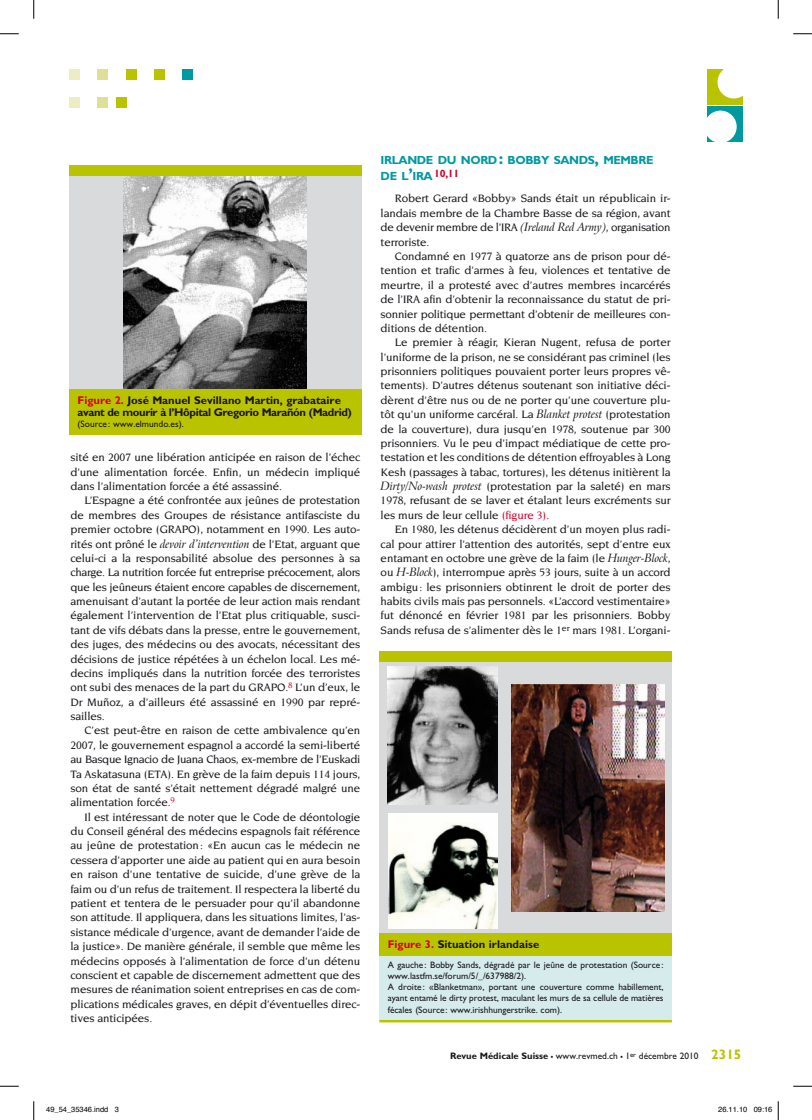
<style>
.page{position:relative;width:812px;height:1120px;background:#fff}
.page>*{position:absolute;margin:0;border:0;box-sizing:border-box;transform-origin:0 0}
.t1{font:700 11.75px/16.2px "Gill Sans";letter-spacing:-.035em;color:#0098a1}
.t2{font:500 11.62px/14.4px "Novarese";letter-spacing:-.01em;color:#1a171c;text-align:justify}
.t3{font:700 11.25px/12.5px "Gill Sans";color:#1a171c}
.t4{font:9.38px/11.2px "Gill Sans";color:#1a171c}
.t5{font:7.5px "Helvetica";color:#000}
.s1{color:#d40028}
.s2{font-family:"Arrus BT";font-weight:400;font-style:italic}
.s3{font-size:16.88px}
.s4{font-weight:700}
.s5{font-weight:700;font-size:13.75px}
.s6{font-weight:700;font-size:13.75px;color:#bac300}
</style>
<div class="page">
<div style="left:183px;top:69px;width:10px;height:11px;background:#0098a1"></div>
<div style="left:154px;top:69px;width:11px;height:11px;background:#bac300"></div>
<div style="left:126px;top:69px;width:10px;height:11px;background:#bac300"></div>
<div style="left:98px;top:69px;width:10px;height:11px;background:#dee096"></div>
<div style="left:69px;top:69px;width:11px;height:11px;background:#ecedc3"></div>
<div style="left:116px;top:98px;width:10px;height:10px;background:#bac300"></div>
<div style="left:98px;top:98px;width:10px;height:10px;background:#dee096"></div>
<div style="left:69px;top:98px;width:11px;height:10px;background:#ecedc3"></div>
<div style="left:707px;top:69px;width:35px;height:36px;background:#bac300"></div>
<div style="left:717px;top:66px;width:33px;height:32px;background:#fff;border-radius:50%"></div>
<div style="left:707px;top:107px;width:35px;height:35px;background:#0098a1"></div>
<div style="left:704px;top:111px;width:32px;height:32px;background:#fff;border-radius:50%"></div>
<div style="left:69px;top:173px;width:292px;height:235px;background:#d9dadb"></div>
<img style="left:124px;top:175px;width:182px;height:214px">
<div style="left:69px;top:389px;width:292px;height:46px;background:#bac300"></div>
<div style="left:69px;top:165px;width:292px;height:10px;background:#bac300"></div>
<div style="left:379px;top:659px;width:293px;height:278px;background:#d9dadb"></div>
<div style="left:379px;top:953px;width:293px;height:68px;background:#d6ecec"></div>
<hr style="left:379px;top:1020px;width:293px;height:2px;background:#bac300">
<img style="left:388px;top:814px;width:110px;height:114px">
<img style="left:511px;top:685px;width:154px;height:227px">
<div style="left:379px;top:933px;width:293px;height:22px;background:#bac300"></div>
<div style="left:379px;top:651px;width:293px;height:11px;background:#bac300"></div>
<img style="left:388px;top:667px;width:110px;height:137px">
<svg style="left:0;top:33px;width:19px;height:2px"></svg>
<svg style="left:793px;top:33px;width:19px;height:2px"></svg>
<svg style="left:0;top:1085px;width:19px;height:2px"></svg>
<svg style="left:793px;top:1085px;width:19px;height:2px"></svg>
<svg style="left:33px;top:0;width:2px;height:19px"></svg>
<svg style="left:33px;top:1101px;width:2px;height:19px"></svg>
<svg style="left:777px;top:0;width:2px;height:19px"></svg>
<svg style="left:777px;top:1101px;width:2px;height:19px"></svg>
<p class="t3" style="left:78px;top:394px;width:276px"><span class="s1">Figure 2.</span> José Manuel Sevillano Martin, grabataire avant de mourir à l’Hôpital Gregorio Marañón (Madrid)</p>
<p class="t4" style="left:78px;top:419px;width:108px">(Source : www.elmundo.es).</p>
<p class="t2" style="left:70px;top:450px;width:291px">sité en 2007 une libération anticipée en raison de l’échec d’une alimentation forcée. Enfin, un médecin impliqué dans l’alimentation forcée a été assassiné.</p>
<p class="t2" style="left:70px;top:493px;width:291px;text-indent:14px">L’Espagne a été confrontée aux jeûnes de protestation de membres des Groupes de résistance antifasciste du premier octobre (GRAPO), notamment en 1990. Les auto&shy;rités ont prôné le <span class="s2">devoir d’intervention</span> de l’Etat, arguant que celui-ci a la responsabilité absolue des personnes à sa charge. La nutrition forcée fut entreprise précocement, alors que les jeûneurs étaient encore capables de discernement, amenuisant d’autant la portée de leur action mais rendant également l’intervention de l’Etat plus critiquable, susci&shy;tant de vifs débats dans la presse, entre le gouvernement, des juges, des médecins ou des avocats, nécessitant des décisions de justice répétées à un échelon local. Les mé&shy;decins impliqués dans la nutrition forcée des terroristes ont subi des menaces de la part du GRAPO.<sup>8</sup> L’un d’eux, le Dr Muñoz, a d’ailleurs été assassiné en 1990 par repré&shy;sailles.</p>
<p class="t2" style="left:70px;top:723px;width:291px;text-indent:14px">C’est peut-être en raison de cette ambivalence qu’en 2007, le gouvernement espagnol a accordé la semi-liberté au Basque Ignacio de Juana Chaos, ex-membre de l’Euskadi Ta Askatasuna (ETA). En grève de la faim depuis 114 jours, son état de santé s’était nettement dégradé malgré une alimentation forcée.<sup>9</sup></p>
<p class="t2" style="left:70px;top:810px;width:291px;text-indent:14px">Il est intéressant de noter que le Code de déontologie du Conseil général des médecins espagnols fait référence au jeûne de protestation: «En aucun cas le médecin ne cessera d’apporter une aide au patient qui en aura besoin en raison d’une tentative de suicide, d’une grève de la faim ou d’un refus de traitement. Il respectera la liberté du patient et tentera de le persuader pour qu’il abandonne son attitude. Il appliquera, dans les situations limites, l’as&shy;sistance médicale d’urgence, avant de demander l’aide de la justice». De manière générale, il semble que même les médecins opposés à l’alimentation de force d’un détenu conscient et capable de discernement admettent que des mesures de réanimation soient entreprises en cas de com&shy;plications médicales graves, en dépit d’éventuelles direc&shy;tives anticipées.</p>
<p class="t1" style="left:380px;top:152px;width:274px">IRLANDE DU NORD <span class="s3">:</span> BOBBY SANDS<span class="s3">,</span> MEMBRE<br>DE L<span class="s3">’</span>IRA<sup>10,11</sup></p>
<p class="t2" style="left:380px;top:191px;width:291px;text-indent:14px">Robert Gerard «Bobby» Sands était un républicain ir&shy;landais membre de la Chambre Basse de sa région, avant de devenir membre de l’IRA <span class="s2">(Ireland Red Army)</span>, organisation terroriste.</p>
<p class="t2" style="left:380px;top:249px;width:291px;text-indent:14px">Condamné en 1977 à quatorze ans de prison pour dé&shy;tention et trafic d’armes à feu, violences et tentative de meurtre, il a protesté avec d’autres membres incarcérés de l’IRA afin d’obtenir la reconnaissance du statut de pri&shy;sonnier politique permettant d’obtenir de meilleures con&shy;ditions de détention.</p>
<p class="t2" style="left:380px;top:335px;width:291px;text-indent:14px">Le premier à réagir, Kieran Nugent, refusa de porter l’uniforme de la prison, ne se considérant pas criminel (les prisonniers politiques pouvaient porter leurs propres vê&shy;tements). D’autres détenus soutenant son initiative déci&shy;dèrent d’être nus ou de ne porter qu’une couverture plu&shy;tôt qu’un uniforme carcéral. La <span class="s2">Blanket protest</span> (protestation de la couverture), dura jusqu’en 1978, soutenue par 300 prisonniers. Vu le peu d’impact médiatique de cette pro&shy;testation et les conditions de détention effroyables à Long Kesh (passages à tabac, tortures), les détenus initièrent la <span class="s2">Dirty/No-wash protest</span> (protestation par la saleté) en mars 1978, refusant de se laver et étalant leurs excréments sur les murs de leur cellule <span class="s1">(figure 3)</span>.</p>
<p class="t2" style="left:380px;top:522px;width:291px;text-indent:14px">En 1980, les détenus décidèrent d’un moyen plus radi&shy;cal pour attirer l’attention des autorités, sept d’entre eux entamant en octobre une grève de la faim (le <span class="s2">Hunger-Block</span>, ou <span class="s2">H-Block</span>), interrompue après 53 jours, suite à un accord ambigu: les prisonniers obtinrent le droit de porter des habits civils mais pas personnels. «L’accord vestimentaire» fut dénoncé en février 1981 par les prisonniers. Bobby Sands refusa de s’alimenter dès le 1<sup>er</sup> mars 1981. L’organi-</p>
<p class="t3" style="left:388px;top:938px;width:153px"><span class="s1">Figure 3.</span> Situation irlandaise</p>
<p class="t4" style="left:388px;top:959px;width:277px">A gauche : Bobby Sands, dégradé par le jeûne de protestation (Source : www.lastfm.se/forum/5/_/637988/2).<br>A droite : «Blanketman», portant une couverture comme habillement, ayant entamé le dirty protest, maculant les murs de sa cellule de matières fécales (Source: www.irishhungerstrike. com).</p>
<p class="t4" style="left:450px;top:1050px;width:293px"><span class="s4">Revue Médicale Suisse</span> <span class="s5">–</span> www.revmed.ch <span class="s5">–</span> 1<sup>er</sup> décembre 2010 <span class="s6">2315</span></p>
<p class="t5" style="left:46px;top:1104px;width:74px">49_54_35346.indd 3</p>
<p class="t5" style="left:718px;top:1104px;width:56px">26.11.10 09:16</p>
</div>
